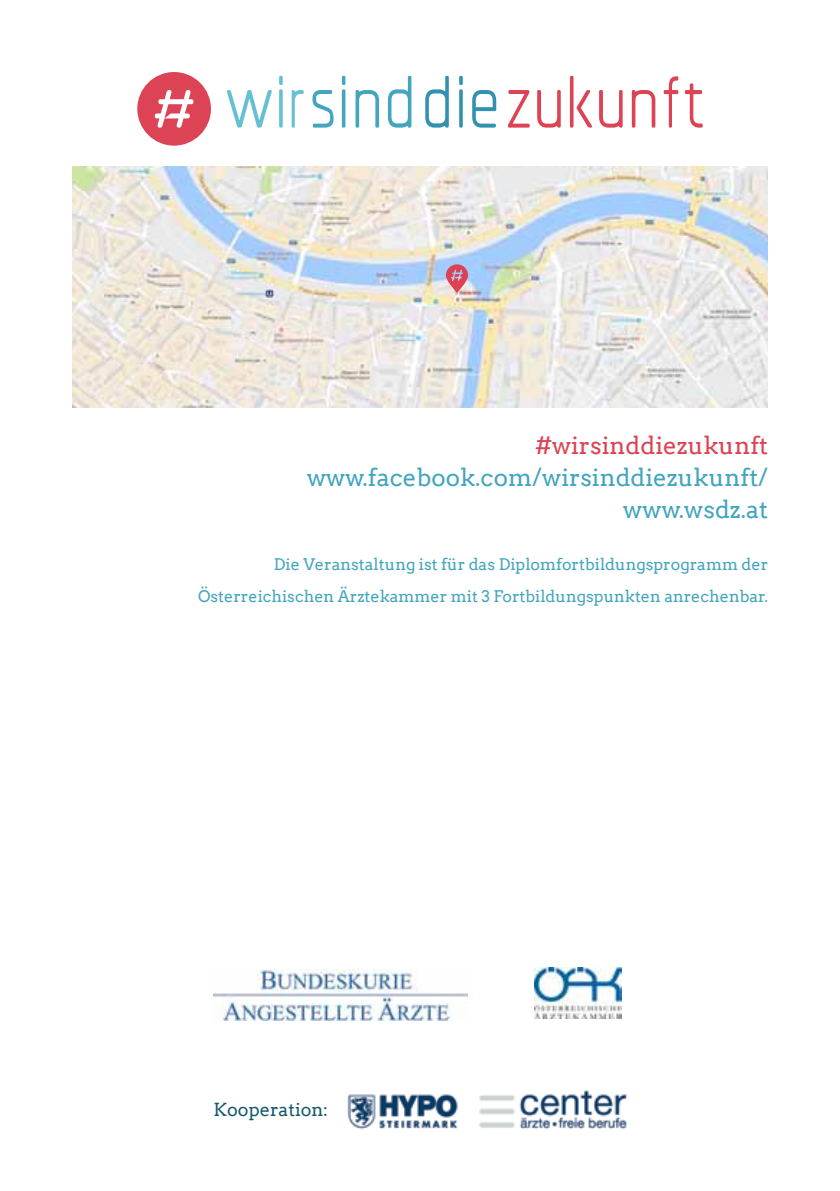
<style>
.page{position:relative;width:840px;height:1191px;background:#fff}
.page>*{position:absolute;margin:0;border:0;box-sizing:border-box;transform-origin:0 0}
.t1{font:24px/32px "Arvo";color:#43a5be;text-align:right}
.t2{font:24px "Arvo";color:#dc4354}
.t3{font:18px "Arvo";color:#185a6d}
.t4{font:16px/32px "Arvo";color:#43a5be;text-align:right}
</style>
<div class="page">
<img style="left:72px;top:166px;width:695px;height:242px">
<svg style="left:445px;top:264px;width:23px;height:29px"></svg>
<svg style="left:137px;top:72px;width:74px;height:74px"></svg>
<svg style="left:507px;top:90px;width:22px;height:38px"></svg>
<svg style="left:537px;top:90px;width:23px;height:38px"></svg>
<svg style="left:570px;top:76px;width:22px;height:52px"></svg>
<svg style="left:599px;top:90px;width:23px;height:38px"></svg>
<svg style="left:631px;top:90px;width:24px;height:38px"></svg>
<svg style="left:663px;top:76px;width:15px;height:52px"></svg>
<svg style="left:684px;top:83px;width:18px;height:45px"></svg>
<svg style="left:227px;top:90px;width:45px;height:38px"></svg>
<svg style="left:291px;top:90px;width:12px;height:38px"></svg>
<svg style="left:279px;top:76px;width:3px;height:52px"></svg>
<svg style="left:312px;top:90px;width:21px;height:38px"></svg>
<svg style="left:355px;top:90px;width:24px;height:38px"></svg>
<svg style="left:387px;top:76px;width:24px;height:52px"></svg>
<svg style="left:341px;top:76px;width:4px;height:52px"></svg>
<svg style="left:425px;top:76px;width:23px;height:52px"></svg>
<svg style="left:472px;top:90px;width:24px;height:38px"></svg>
<svg style="left:459px;top:76px;width:3px;height:52px"></svg>
<img style="left:347px;top:1090px;width:279px;height:40px">
<img style="left:213px;top:969px;width:254px;height:51px">
<img style="left:534px;top:967px;width:87px;height:52px">
<h1 class="t2" style="left:535px;top:430px;width:234px">#wirsinddiezukunft</h1>
<h1 class="t1" style="left:307px;top:461px;width:462px">www.facebook.com/wirsinddiezukunft/ www.wsdz.at</h1>
<p class="t4" style="left:198px;top:548px;width:571px">Die Veranstaltung ist für das Diplomfortbildungsprogramm der<br>Österreichischen Ärztekammer mit 3 Fortbildungspunkten anrechenbar.</p>
<p class="t3" style="left:213px;top:1098px;width:116px">Kooperation:</p>
</div>
